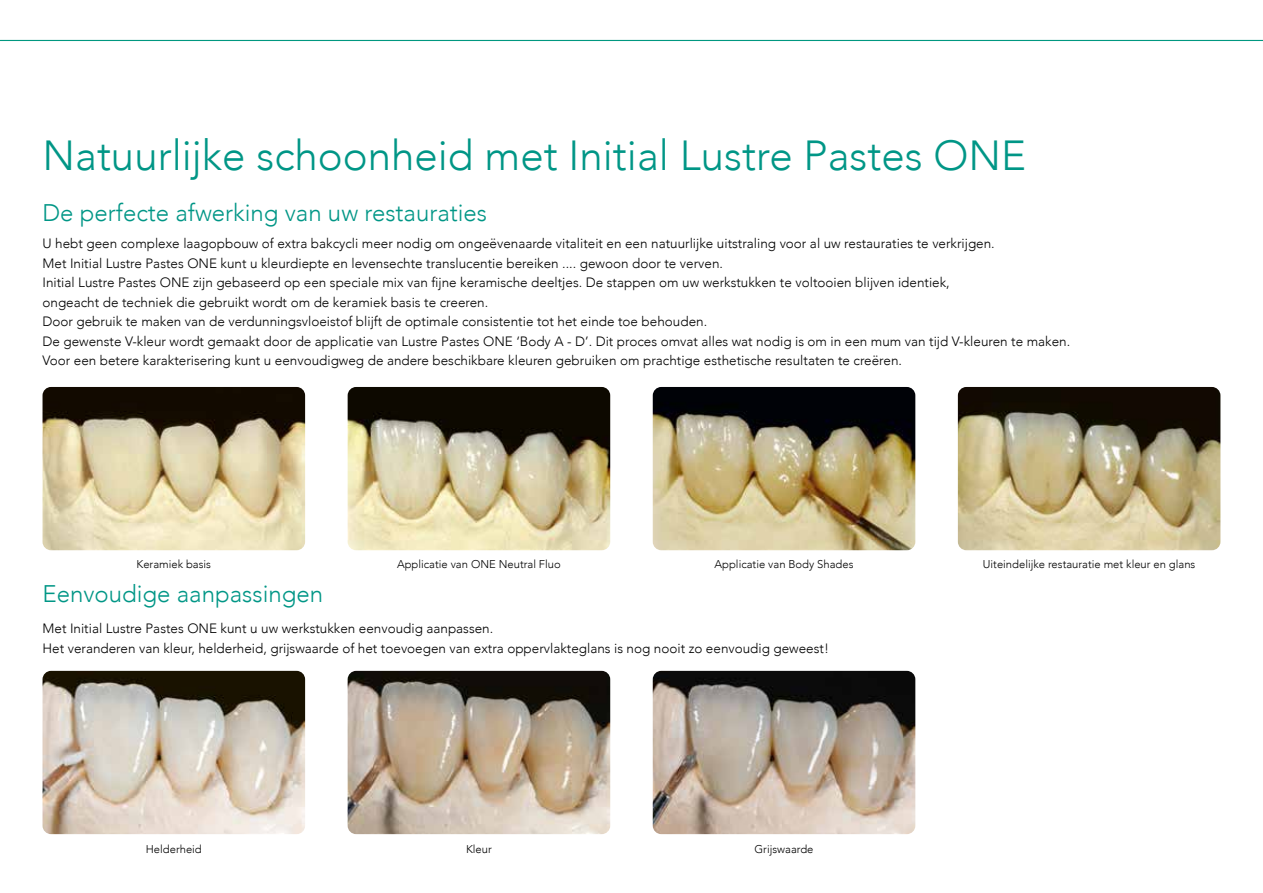
<style>
.page{position:relative;width:1263px;height:893px;background:#fff}
.page>*{position:absolute;margin:0;border:0;box-sizing:border-box;transform-origin:0 0}
.t1{font:300 42px "Avenir";color:#009686}
.t2{font:300 24px "Avenir";color:#009686}
.t3{font:300 13.5px/19.5px "Avenir";color:#000}
.t4{font:300 11.25px "Avenir";color:#000}
</style>
<div class="page">
<img style="left:43px;top:387px;width:262px;height:163px">
<img style="left:348px;top:387px;width:262px;height:163px">
<img style="left:958px;top:387px;width:262px;height:163px">
<img style="left:653px;top:387px;width:262px;height:163px">
<img style="left:348px;top:671px;width:262px;height:163px">
<img style="left:653px;top:671px;width:262px;height:163px">
<img style="left:43px;top:671px;width:262px;height:163px">
<svg style="left:0;top:39px;width:1263px;height:2px;background:#73c6b9"></svg>
<h1 class="t1" style="left:43px;top:130px;width:985px">Natuurlijke schoonheid met Initial Lustre Pastes ONE</h1>
<h2 class="t2" style="left:43px;top:198px;width:446px">De perfecte afwerking van uw restauraties</h2>
<p class="t3" style="left:43px;top:234px;width:1029px">U hebt geen complexe laagopbouw of extra bakcycli meer nodig om ongeëvenaarde vitaliteit en een natuurlijke uitstraling voor al uw restauraties te verkrijgen.<br>Met Initial Lustre Pastes ONE kunt u kleurdiepte en levensechte translucentie bereiken .... gewoon door te verven.<br>Initial Lustre Pastes ONE zijn gebaseerd op een speciale mix van fijne keramische deeltjes. De stappen om uw werkstukken te voltooien blijven identiek,<br>ongeacht de techniek die gebruikt wordt om de keramiek basis te creeren.<br>Door gebruik te maken van de verdunningsvloeistof blijft de optimale consistentie tot het einde toe behouden.<br>De gewenste V-kleur wordt gemaakt door de applicatie van Lustre Pastes ONE ‘Body A - D’. Dit proces omvat alles wat nodig is om in een mum van tijd V-kleuren te maken.<br>Voor een betere karakterisering kunt u eenvoudigweg de andere beschikbare kleuren gebruiken om prachtige esthetische resultaten te creëren.</p>
<p class="t4" style="left:137px;top:557px;width:76px">Keramiek basis</p>
<p class="t4" style="left:397px;top:557px;width:165px">Applicatie van ONE Neutral Fluo</p>
<p class="t4" style="left:714px;top:557px;width:141px">Applicatie van Body Shades</p>
<p class="t4" style="left:983px;top:557px;width:214px">Uiteindelijke restauratie met kleur en glans</p>
<h2 class="t2" style="left:43px;top:579px;width:282px">Eenvoudige aanpassingen</h2>
<p class="t3" style="left:43px;top:619px;width:788px">Met Initial Lustre Pastes ONE kunt u uw werkstukken eenvoudig aanpassen.<br>Het veranderen van kleur, helderheid, grijswaarde of het toevoegen van extra oppervlakteglans is nog nooit zo eenvoudig geweest!</p>
<p class="t4" style="left:146px;top:842px;width:58px">Helderheid</p>
<p class="t4" style="left:466px;top:842px;width:27px">Kleur</p>
<p class="t4" style="left:754px;top:842px;width:60px">Grijswaarde</p>
</div>
